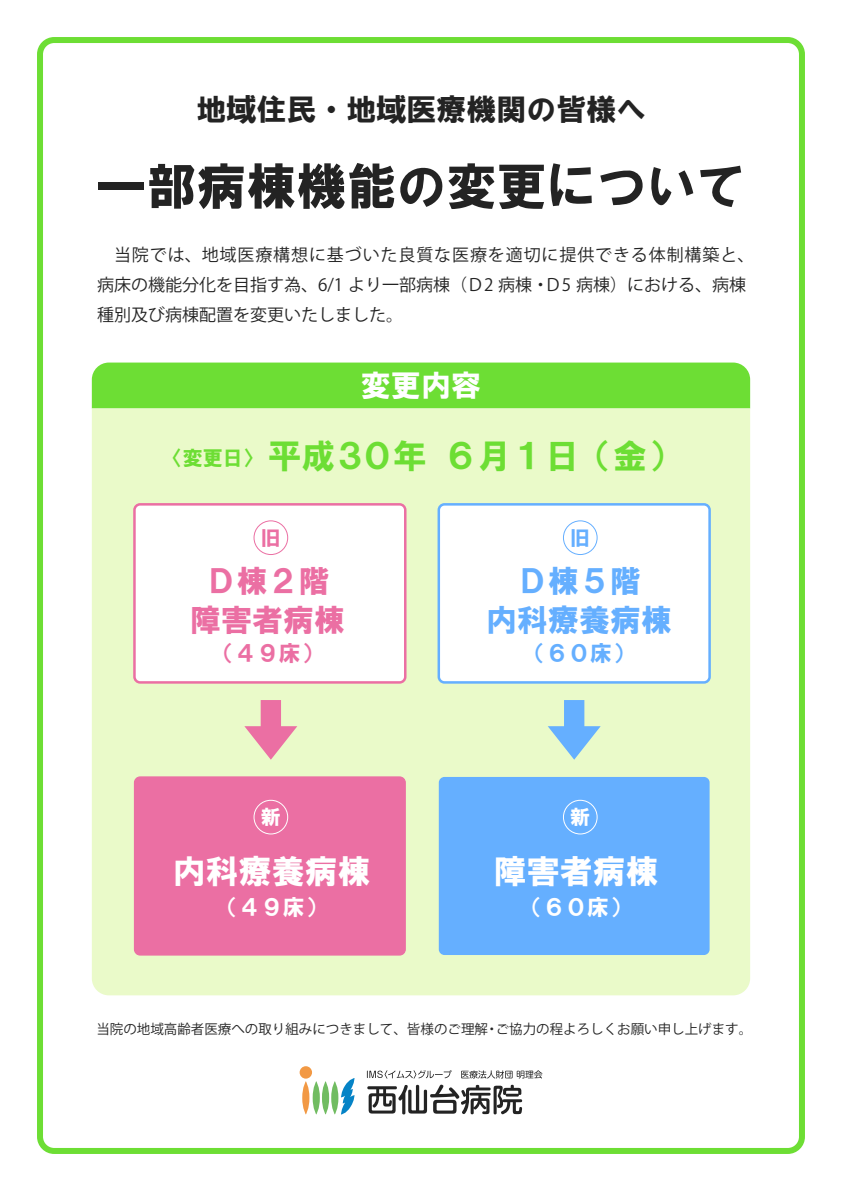
<style>
.page{position:relative;width:842px;height:1191px;background:#fff}
.page>*{position:absolute;margin:0;border:0;box-sizing:border-box;transform-origin:0 0}
.t1{font:50px "HG Soei Kakugothic UB";color:#232323}
.t2{font:33.9px "HG Soei Kakugothic UB";color:#6dde34}
.t3{font:33px "HG Soei Kakugothic UB";color:#fff}
.t4{font:31px/38px "HG Soei Kakugothic UB";color:#65afff;text-align:center}
.t5{font:31px/38px "HG Soei Kakugothic UB";color:#eb6fa3;text-align:center}
.t6{font:30px "HG Soei Kakugothic UB";color:#232323}
.t7{font:30px "HG Soei Kakugothic UB";color:#fff}
.t8{font:22px "HG Soei Kakugothic UB";color:#fff}
.t9{font:22px "HG Soei Kakugothic UB";color:#eb6fa3}
.t10{font:22px "HG Soei Kakugothic UB";color:#65afff}
.t11{font:20px "HG Soei Kakugothic UB";color:#fff}
.t12{font:20px "HG Soei Kakugothic UB";color:#eb6fa3}
.t13{font:20px "HG Soei Kakugothic UB";color:#65afff}
.t14{font:17px/30px "Koz Go Pr 6 N";color:#232323}
.t15{font:13.5px "Koz Go Pr 6 N";color:#232323}
.s1{font-size:20px}
</style>
<div class="page">
<div style="left:37px;top:37px;width:768px;height:1117px;border:6px solid #6dde34;border-radius:14px"></div>
<div style="left:92px;top:362px;width:658px;height:46px;background:#6dde34"></div>
<div style="left:92px;top:408px;width:658px;height:587px;background:#eafac9"></div>
<div style="left:134px;top:777px;width:271px;height:178px;background:#eb6fa3;border-radius:6px"></div>
<div style="left:134px;top:776px;width:272px;height:179px;border:1px solid #eb6fa3;border-radius:6px"></div>
<div style="left:254px;top:799px;width:34px;height:35px;border:1px solid #fff;border-radius:50%"></div>
<div style="left:439px;top:777px;width:271px;height:178px;background:#65afff;border-radius:6px"></div>
<div style="left:563px;top:799px;width:35px;height:35px;border:1px solid #fff;border-radius:50%"></div>
<div style="left:134px;top:504px;width:271px;height:178px;background:#fff;border-radius:6px"></div>
<div style="left:133px;top:503px;width:273px;height:180px;border:2px solid #eb6fa3;border-radius:6px"></div>
<div style="left:439px;top:504px;width:271px;height:178px;background:#fff;border-radius:6px"></div>
<div style="left:438px;top:503px;width:273px;height:180px;border:2px solid #65afff;border-radius:6px"></div>
<svg style="left:244px;top:700px;width:53px;height:59px;background:#eabab7"></svg>
<svg style="left:548px;top:700px;width:53px;height:59px;background:#add7e1"></svg>
<div style="left:300px;top:1066px;width:12px;height:12px;background:#f29944;border-radius:50%"></div>
<svg style="left:302px;top:1081px;width:7px;height:33px"></svg>
<svg style="left:313px;top:1081px;width:7px;height:33px"></svg>
<svg style="left:322px;top:1081px;width:7px;height:33px"></svg>
<svg style="left:331px;top:1081px;width:7px;height:33px"></svg>
<svg style="left:341px;top:1078px;width:14px;height:36px"></svg>
<svg style="left:367px;top:1084px;width:155px;height:30px"></svg>
<svg style="left:367px;top:1070px;width:85px;height:8px"></svg>
<svg style="left:461px;top:1070px;width:81px;height:8px"></svg>
<div style="left:254px;top:520px;width:34px;height:35px;border:1px solid #eb6fa3;border-radius:50%"></div>
<div style="left:563px;top:520px;width:35px;height:35px;border:1px solid #65afff;border-radius:50%"></div>
<h3 class="t6" style="left:197px;top:94px;width:451px">地域住民・地域医療機関の皆様へ</h3>
<h1 class="t1" style="left:97px;top:161px;width:651px">一部病棟機能の変更について</h1>
<p class="t14" style="left:97px;top:240px;width:659px">　当院では、地域医療構想に基づいた良質な医療を適切に提供できる体制構築と、病床の機能分化を目指す為、6/1 より一部病棟（Ｄ2 病棟・Ｄ5 病棟）における、病棟種別及び病棟配置を変更いたしました。</p>
<h3 class="t7" style="left:361px;top:370px;width:121px">変更内容</h3>
<h2 class="t2" style="left:163px;top:439px;width:520px"><span class="s1">〈変更日〉</span>平成３０年 ６月１日（金）</h2>
<p class="t12" style="left:261px;top:528px;width:21px">旧</p>
<h3 class="t5" style="left:190px;top:562px;width:156px">Ｄ棟２階障害者病棟</h3>
<p class="t9" style="left:213px;top:642px;width:111px">（４９床）</p>
<p class="t13" style="left:570px;top:528px;width:21px">旧</p>
<h3 class="t4" style="left:486px;top:562px;width:187px">Ｄ棟５階<br>内科療養病棟</h3>
<p class="t10" style="left:524px;top:642px;width:111px">（６０床）</p>
<p class="t11" style="left:261px;top:807px;width:21px">新</p>
<p class="t11" style="left:570px;top:807px;width:21px">新</p>
<h3 class="t3" style="left:173px;top:854px;width:200px">内科療養病棟</h3>
<p class="t8" style="left:217px;top:895px;width:112px">（４９床）</p>
<h3 class="t3" style="left:494px;top:854px;width:166px">障害者病棟</h3>
<p class="t8" style="left:521px;top:895px;width:111px">（６０床）</p>
<p class="t15" style="left:96px;top:1021px;width:657px">当院の地域高齢者医療への取り組みにつきまして、皆様のご理解・ご協力の程よろしくお願い申し上げます。</p>
</div>
